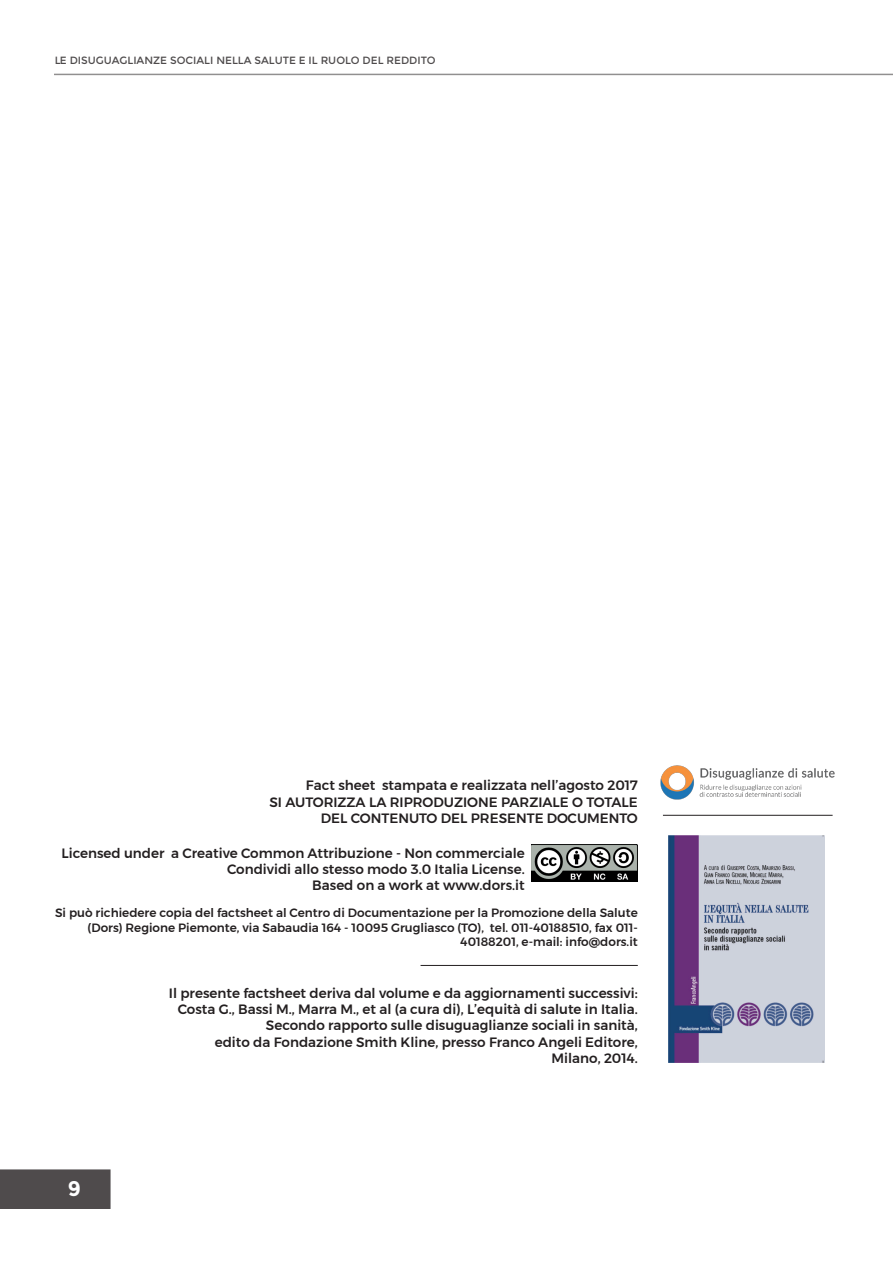
<style>
.page{position:relative;width:893px;height:1263px;background:#fff}
.page>*{position:absolute;margin:0;border:0;box-sizing:border-box;transform-origin:0 0}
.t1{font:700 21px "Montserrat";color:#fff}
.t2{font:500 13.5px "Montserrat";color:#231f20}
.t3{font:500 12px/14.4px "Montserrat";color:#231f20;text-align:right}
.t4{font:10.5px "Montserrat";color:#231f20}
</style>
<div class="page">
<hr style="left:54px;top:74px;width:839px;height:1px;background:#231f20">
<div style="left:0;top:1169px;width:111px;height:40px;background:#4f4b4c"></div>
<img style="left:531px;top:844px;width:107px;height:38px">
<img style="left:660px;top:765px;width:175px;height:35px">
<img style="left:668px;top:836px;width:156px;height:227px">
<hr style="left:663px;top:815px;width:170px;height:1px;background:#231f20">
<hr style="left:421px;top:965px;width:217px;height:1px;background:#231f20">
<p class="t4" style="left:54px;top:54px;width:383px">LE DISUGUAGLIANZE SOCIALI NELLA SALUTE E IL RUOLO DEL REDDITO</p>
<p class="t2" style="left:306px;top:775px;width:333px">Fact sheet stampata e realizzata nell’agosto 2017</p>
<p class="t2" style="left:269px;top:791px;width:370px">SI AUTORIZZA LA RIPRODUZIONE PARZIALE O TOTALE</p>
<p class="t2" style="left:321px;top:807px;width:319px">DEL CONTENUTO DEL PRESENTE DOCUMENTO</p>
<p class="t2" style="left:61px;top:842px;width:465px">Licensed under a Creative Common Attribuzione - Non commerciale</p>
<p class="t2" style="left:227px;top:858px;width:299px">Condividi allo stesso modo 3.0 Italia License.</p>
<p class="t2" style="left:312px;top:874px;width:214px">Based on a work at www.dors.it</p>
<p class="t3" style="left:55px;top:906px;width:584px">Si può richiedere copia del factsheet al Centro di Documentazione per la Promozione della Salute (Dors) Regione Piemonte, via Sabaudia 164 - 10095 Grugliasco (TO), tel. 011-40188510, fax 011-<br>40188201, e-mail: info@dors.it</p>
<p class="t1" style="left:68px;top:1176px;width:15px">9</p>
<p class="t2" style="left:169px;top:982px;width:470px">Il presente factsheet deriva dal volume e da aggiornamenti successivi:</p>
<p class="t2" style="left:178px;top:999px;width:462px">Costa G., Bassi M., Marra M., et al (a cura di), L’equità di salute in Italia.</p>
<p class="t2" style="left:266px;top:1015px;width:373px">Secondo rapporto sulle disuguaglianze sociali in sanità,</p>
<p class="t2" style="left:215px;top:1031px;width:425px">edito da Fondazione Smith Kline, presso Franco Angeli Editore,</p>
<p class="t2" style="left:552px;top:1047px;width:88px">Milano, 2014.</p>
</div>
